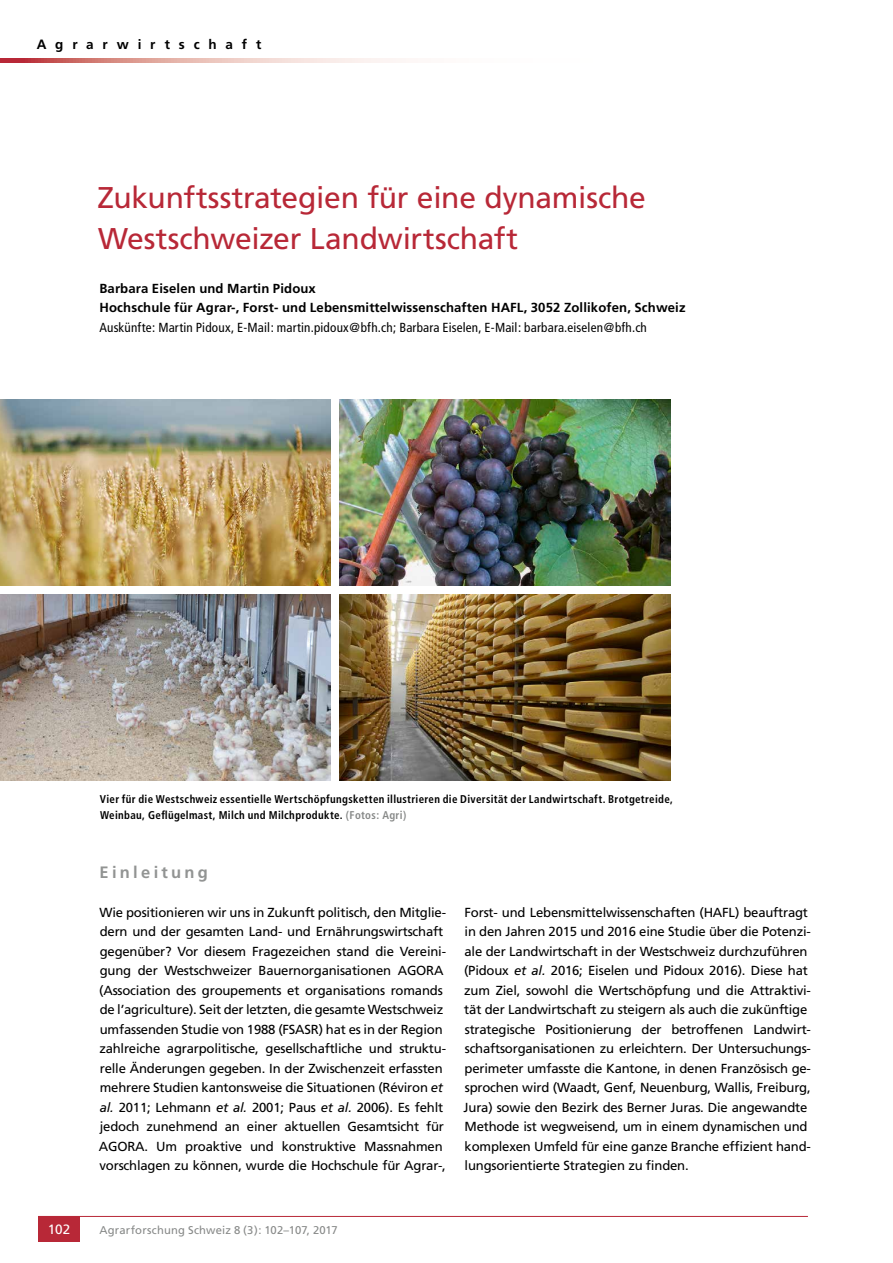
<style>
.page{position:relative;width:893px;height:1263px;background:#fff}
.page>*{position:absolute;margin:0;border:0;box-sizing:border-box;transform-origin:0 0}
.t1{font:30px/40.5px "Frutiger";letter-spacing:-.01em;color:#b82837}
.t2{font:700 16.5px "Frutiger";letter-spacing:.2em;color:#929493}
.t3{font:700 13.5px "Frutiger";letter-spacing:.655em;color:#000}
.t4{font:13.5px "Frutiger";color:#fff}
.t5{font:13.2px/19.5px "Frutiger";letter-spacing:-.015em;color:#000}
.t6{font:700 13.2px/19.5px "Frutiger";letter-spacing:.01em;color:#000}
.t7{font:condensed 13.2px "Frutiger";letter-spacing:.015em;color:#000}
.t8{font:700 condensed 11.25px/16.5px "Frutiger";letter-spacing:.03em;color:#000}
.t9{font:11.25px "Frutiger";letter-spacing:.015em;color:#878988}
.s1{color:#878988}
.s2{font-style:italic}
</style>
<div class="page">
<hr style="left:38px;top:1216px;width:770px;height:1px;background:#b82837">
<div style="left:38px;top:1216px;width:42px;height:26px;background:#b82837"></div>
<svg style="left:0;top:58px;width:402px;height:5px;background:#e3aca8"></svg>
<img style="left:0;top:399px;width:331px;height:186px">
<img style="left:340px;top:399px;width:331px;height:186px">
<img style="left:0;top:594px;width:331px;height:186px">
<img style="left:340px;top:594px;width:331px;height:186px">
<p class="t3" style="left:37px;top:36px;width:226px">Agrarwirtschaft</p>
<h1 class="t1" style="left:97px;top:177px;width:550px">Zukunftsstrategien für eine dynamische<br>Westschweizer Landwirtschaft</h1>
<p class="t6" style="left:99px;top:278px;width:588px">Barbara Eiselen und Martin Pidoux<br>Hochschule für Agrar-, Forst- und Lebensmittelwissenschaften HAFL, 3052 Zollikofen, Schweiz</p>
<p class="t7" style="left:99px;top:319px;width:549px">Auskünfte: Martin Pidoux, E-Mail: martin.pidoux@bfh.ch; Barbara Eiselen, E-Mail: barbara.eiselen@bfh.ch</p>
<p class="t8" style="left:100px;top:790px;width:575px">Vier für die Westschweiz essentielle Wertschöpfungsketten illustrieren die Diversität der Landwirtschaft. Brotgetreide,<br>Weinbau, Geflügelmast, Milch und Milchprodukte. <span class="s1">(Fotos: Agri)</span></p>
<p class="t2" style="left:100px;top:862px;width:110px">Einleitung</p>
<p class="t5" style="left:99px;top:902px;width:349px">Wie positionieren wir uns in Zukunft politisch, den Mitglie&shy;dern und der gesamten Land- und Ernährungswirtschaft gegenüber? Vor diesem Fragezeichen stand die Vereini&shy;gung der Westschweizer Bauernorganisationen AGORA (Association des groupements et organisations romands de l’agriculture). Seit der letzten, die gesamte Westschweiz umfassenden Studie von 1988 (FSASR) hat es in der Region zahlreiche agrarpolitische, gesellschaftliche und struktu&shy;relle Änderungen gegeben. In der Zwischenzeit erfassten mehrere Studien kantonsweise die Situationen (Réviron <span class="s2">et al.</span> 2011; Lehmann <span class="s2">et al.</span> 2001; Paus <span class="s2">et al.</span> 2006). Es fehlt jedoch zunehmend an einer aktuellen Gesamtsicht für AGORA. Um proaktive und konstruktive Massnahmen vorschlagen zu können, wurde die Hochschule für Agrar-,</p>
<p class="t5" style="left:464px;top:902px;width:349px">Forst- und Lebensmittelwissenschaften (HAFL) beauftragt in den Jahren 2015 und 2016 eine Studie über die Potenzi&shy;ale der Landwirtschaft in der Westschweiz durchzuführen (Pidoux <span class="s2">et al.</span> 2016; Eiselen und Pidoux 2016). Diese hat zum Ziel, sowohl die Wertschöpfung und die Attraktivi&shy;tät der Landwirtschaft zu steigern als auch die zukünftige strategische Positionierung der betroffenen Landwirt&shy;schaftsorganisationen zu erleichtern. Der Untersuchungs&shy;perimeter umfasste die Kantone, in denen Französisch ge&shy;sprochen wird (Waadt, Genf, Neuenburg, Wallis, Freiburg, Jura) sowie den Bezirk des Berner Juras. Die angewandte Methode ist wegweisend, um in einem dynamischen und komplexen Umfeld für eine ganze Branche effizient hand&shy;lungsorientierte Strategien zu finden.</p>
<p class="t4" style="left:48px;top:1221px;width:24px">102</p>
<p class="t9" style="left:99px;top:1223px;width:240px">Agrarforschung Schweiz 8 (3): 102–107, 2017</p>
</div>
